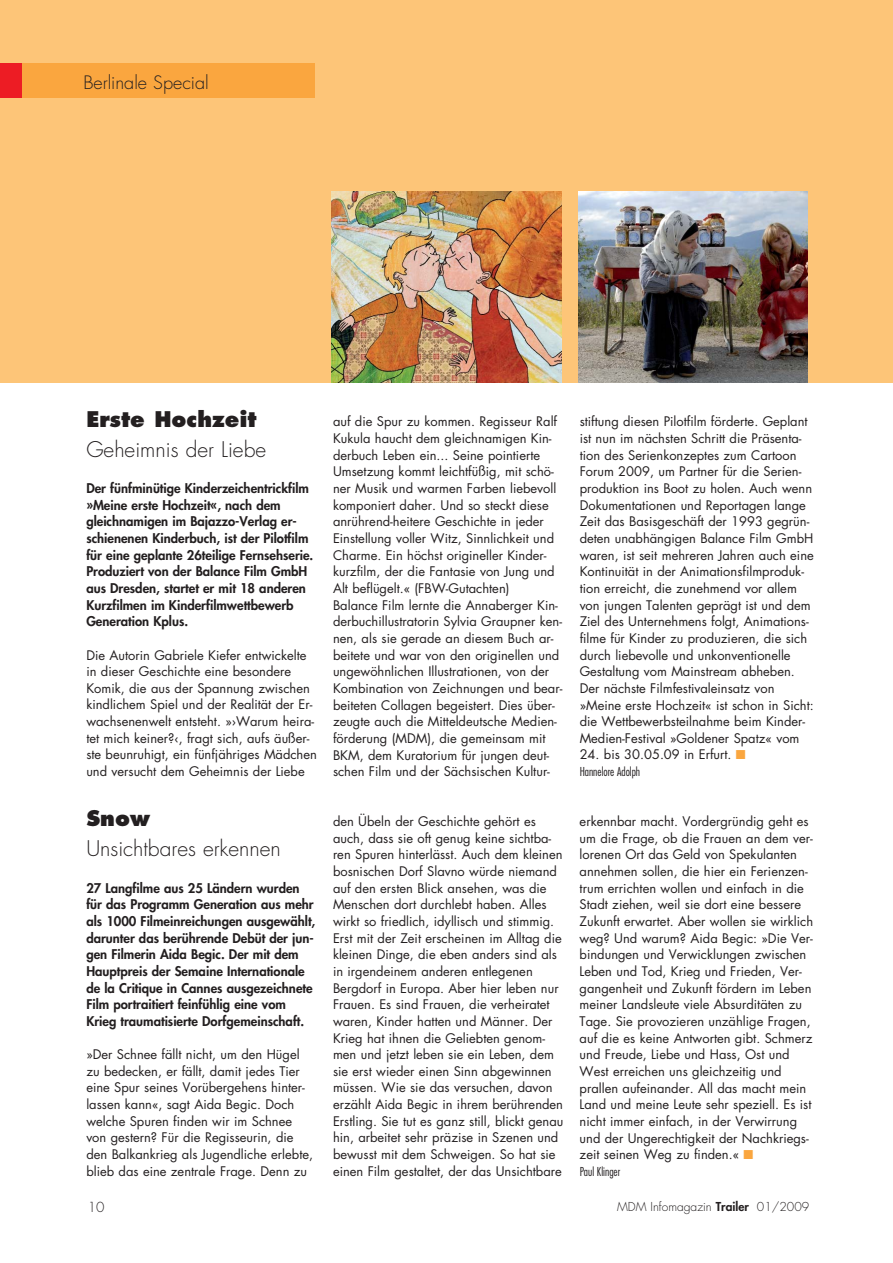
<style>
.page{position:relative;width:893px;height:1263px;background:#fff}
.page>*{position:absolute;margin:0;border:0;box-sizing:border-box;transform-origin:0 0}
.t1{font:300 21px "Futura";color:#231f20}
.t2{font:800 21px "Futura LT";color:#231f20}
.t3{font:300 18px "Futura";color:#231f20}
.t4{font:300 13.5px "Futura";color:#231f20}
.t5{font:800 13.05px/16.6px "Futura";color:#231f20}
.t6{font:12.9px/16.6px "Futura LT";color:#231f20}
.t7{font:300 12px "Futura";color:#231f20}
.t8{font:300 condensed 12px "Futura";color:#231f20}
.s1{color:#faa63f}
.s2{font-weight:800}
</style>
<div class="page">
<div style="left:0;top:0;width:892px;height:383px;background:#fdc578"></div>
<div style="left:0;top:64px;width:314px;height:34px;background:#faa63f"></div>
<div style="left:0;top:64px;width:21px;height:34px;background:#ed1c24"></div>
<img style="left:578px;top:191px;width:230px;height:192px">
<img style="left:331px;top:191px;width:230px;height:192px">
<h2 class="t3" style="left:83px;top:74px;width:127px">Berlinale Special</h2>
<h1 class="t2" style="left:86px;top:410px;width:172px">Erste Hochzeit</h1>
<h1 class="t1" style="left:86px;top:440px;width:181px">Geheimnis der Liebe</h1>
<p class="t5" style="left:86px;top:481px;width:229px">Der fünfminütige Kinderzeichentrickfilm »Meine erste Hochzeit«, nach dem gleichnamigen im Bajazzo-Verlag er&shy;schienenen Kinderbuch, ist der Pilotfilm für eine geplante 26teilige Fernsehserie.<br>Produziert von der Balance Film GmbH aus Dresden, startet er mit 18 anderen Kurzfilmen im Kinderfilmwettbewerb Generation Kplus.</p>
<p class="t6" style="left:86px;top:648px;width:232px">Die Autorin Gabriele Kiefer entwickelte in dieser Geschichte eine besondere Komik, die aus der Spannung zwischen kindlichem Spiel und der Realität der Er&shy;wachsenenwelt entsteht. »›Warum heira&shy;tet mich keiner?‹, fragt sich, aufs äußer&shy;ste beunruhigt, ein fünfjähriges Mädchen und versucht dem Geheimnis der Liebe</p>
<h1 class="t2" style="left:86px;top:809px;width:65px">Snow</h1>
<h1 class="t1" style="left:86px;top:839px;width:196px">Unsichtbares erkennen</h1>
<p class="t5" style="left:86px;top:880px;width:231px">27 Langfilme aus 25 Ländern wurden für das Programm Generation aus mehr als 1000 Filmeinreichungen ausgewählt, darunter das berührende Debüt der jun&shy;gen Filmerin Aida Begic. Der mit dem Hauptpreis der Semaine Internationale de la Critique in Cannes ausgezeichnete Film portraitiert feinfühlig eine vom Krieg traumatisierte Dorfgemeinschaft.</p>
<p class="t6" style="left:86px;top:1047px;width:228px">»Der Schnee fällt nicht, um den Hügel zu bedecken, er fällt, damit jedes Tier eine Spur seines Vorübergehens hinter&shy;lassen kann«, sagt Aida Begic. Doch welche Spuren finden wir im Schnee von gestern? Für die Regisseurin, die den Balkankrieg als Jugendliche erlebte, blieb das eine zentrale Frage. Denn zu</p>
<p class="t6" style="left:333px;top:414px;width:231px">auf die Spur zu kommen. Regisseur Ralf Kukula haucht dem gleichnamigen Kin&shy;derbuch Leben ein... Seine pointierte Umsetzung kommt leichtfüßig, mit schö&shy;ner Musik und warmen Farben liebevoll komponiert daher. Und so steckt diese anrührend-heitere Geschichte in jeder Einstellung voller Witz, Sinnlichkeit und Charme. Ein höchst origineller Kinder&shy;kurzfilm, der die Fantasie von Jung und Alt beflügelt.« (FBW-Gutachten)<br>Balance Film lernte die Annaberger Kin&shy;derbuchillustratorin Sylvia Graupner ken&shy;nen, als sie gerade an diesem Buch ar&shy;beitete und war von den originellen und ungewöhnlichen Illustrationen, von der Kombination von Zeichnungen und bear&shy;beiteten Collagen begeistert. Dies über&shy;zeugte auch die Mitteldeutsche Medien&shy;förderung (MDM), die gemeinsam mit BKM, dem Kuratorium für jungen deut&shy;schen Film und der Sächsischen Kultur-</p>
<p class="t6" style="left:580px;top:414px;width:236px">stiftung diesen Pilotfilm förderte. Geplant ist nun im nächsten Schritt die Präsenta&shy;tion des Serienkonzeptes zum Cartoon Forum 2009, um Partner für die Serien&shy;produktion ins Boot zu holen. Auch wenn Dokumentationen und Reportagen lange Zeit das Basisgeschäft der 1993 gegrün&shy;deten unabhängigen Balance Film GmbH waren, ist seit mehreren Jahren auch eine Kontinuität in der Animationsfilmproduk&shy;tion erreicht, die zunehmend vor allem von jungen Talenten geprägt ist und dem Ziel des Unternehmens folgt, Animations&shy;filme für Kinder zu produzieren, die sich durch liebevolle und unkonventionelle Gestaltung vom Mainstream abheben.<br>Der nächste Filmfestivaleinsatz von »Meine erste Hochzeit« ist schon in Sicht: die Wettbewerbsteilnahme beim Kinder-Medien-Festival »Goldener Spatz« vom</p>
<p class="t6" style="left:580px;top:748px;width:168px">24. bis 30.05.09 in Erfurt. <span class="s1">■</span></p>
<p class="t8" style="left:580px;top:766px;width:62px">Hannelore Adolph</p>
<p class="t6" style="left:333px;top:814px;width:232px">den Übeln der Geschichte gehört es auch, dass sie oft genug keine sichtba&shy;ren Spuren hinterlässt. Auch dem kleinen bosnischen Dorf Slavno würde niemand auf den ersten Blick ansehen, was die Menschen dort durchlebt haben. Alles wirkt so friedlich, idyllisch und stimmig.<br>Erst mit der Zeit erscheinen im Alltag die kleinen Dinge, die eben anders sind als in irgendeinem anderen entlegenen Bergdorf in Europa. Aber hier leben nur Frauen. Es sind Frauen, die verheiratet waren, Kinder hatten und Männer. Der Krieg hat ihnen die Geliebten genom&shy;men und jetzt leben sie ein Leben, dem sie erst wieder einen Sinn abgewinnen müssen. Wie sie das versuchen, davon erzählt Aida Begic in ihrem berührenden Erstling. Sie tut es ganz still, blickt genau hin, arbeitet sehr präzise in Szenen und bewusst mit dem Schweigen. So hat sie einen Film gestaltet, der das Unsichtbare</p>
<p class="t6" style="left:580px;top:814px;width:235px">erkennbar macht. Vordergründig geht es um die Frage, ob die Frauen an dem ver&shy;lorenen Ort das Geld von Spekulanten annehmen sollen, die hier ein Ferienzen&shy;trum errichten wollen und einfach in die Stadt ziehen, weil sie dort eine bessere Zukunft erwartet. Aber wollen sie wirklich weg? Und warum? Aida Begic: »Die Ver&shy;bindungen und Verwicklungen zwischen Leben und Tod, Krieg und Frieden, Ver&shy;gangenheit und Zukunft fördern im Leben meiner Landsleute viele Absurditäten zu Tage. Sie provozieren unzählige Fragen, auf die es keine Antworten gibt. Schmerz und Freude, Liebe und Hass, Ost und West erreichen uns gleichzeitig und prallen aufeinander. All das macht mein Land und meine Leute sehr speziell. Es ist nicht immer einfach, in der Verwirrung und der Ungerechtigkeit der Nachkriegs&shy;zeit seinen Weg zu finden.« <span class="s1">■</span></p>
<p class="t8" style="left:580px;top:1166px;width:42px">Paul Klinger</p>
<p class="t4" style="left:88px;top:1201px;width:18px">10</p>
<p class="t7" style="left:617px;top:1201px;width:194px">MDM Infomagazin <span class="s2">Trailer</span> 01/2009</p>
</div>
